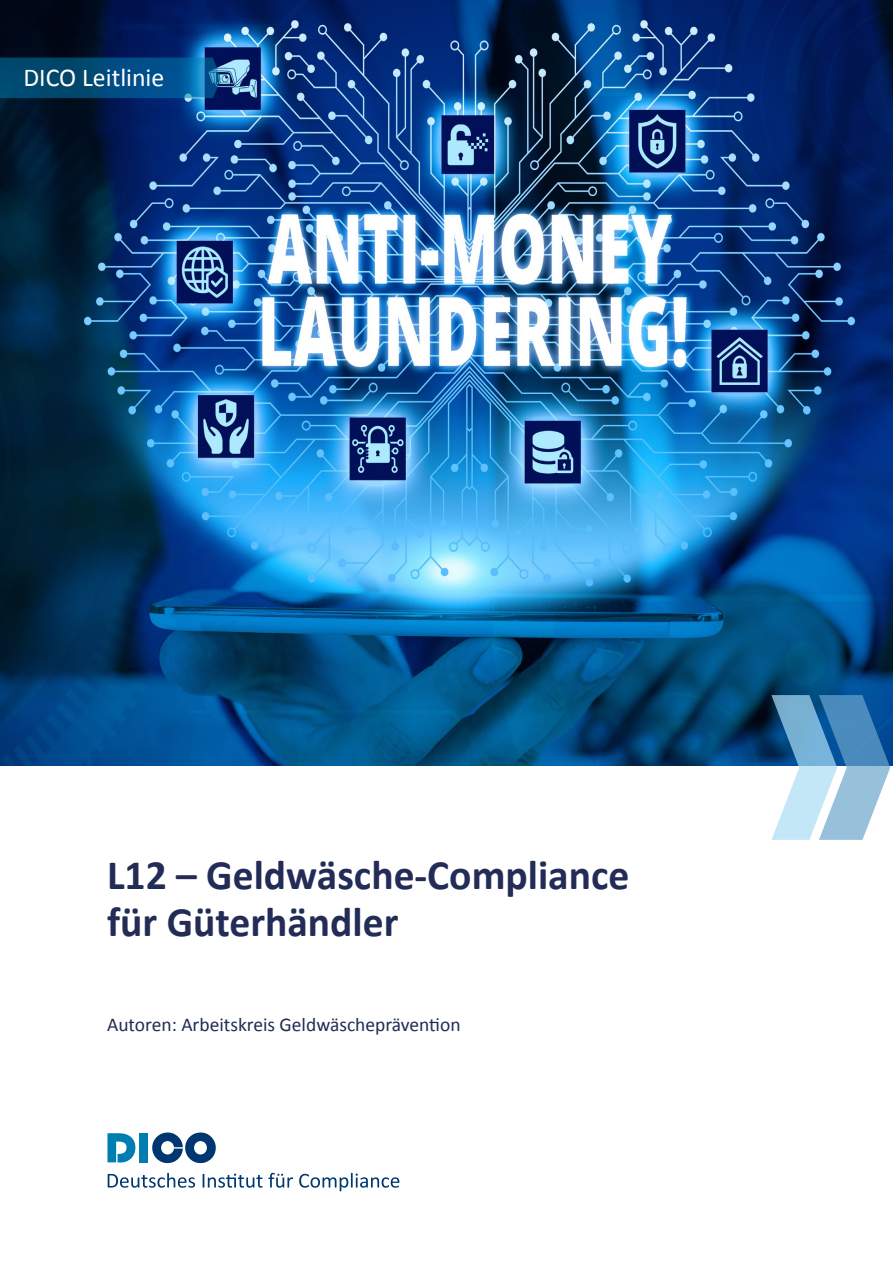
<style>
.page{position:relative;width:893px;height:1263px;background:#fff}
.page>*{position:absolute;margin:0;border:0;box-sizing:border-box;transform-origin:0 0}
.t1{font:700 42px/46.5px "Calibri";color:#222c56}
.t2{font:25.8px "Calibri";color:#fff}
.t3{font:19.5px "Calibri";color:#222c56}
</style>
<div class="page">
<img style="left:0;top:0;width:893px;height:765px">
<svg style="left:108px;top:1133px;width:27px;height:29px"></svg>
<div style="left:139px;top:1133px;width:9px;height:29px;background:#007db1"></div>
<svg style="left:152px;top:1132px;width:64px;height:31px"></svg>
<svg style="left:108px;top:1173px;width:291px;height:18px"></svg>
<svg style="left:0;top:58px;width:221px;height:40px;background:#025082"></svg>
<svg style="left:771px;top:695px;width:119px;height:145px"></svg>
<p class="t2" style="left:23px;top:61px;width:142px">DICO Leitlinie</p>
<p class="t1" style="left:107px;top:852px;width:524px">L12 – Geldwäsche-Compliance für Güterhändler</p>
<p class="t3" style="left:107px;top:1013px;width:355px">Autoren: Arbeitskreis Geldwäscheprävention</p>
</div>
